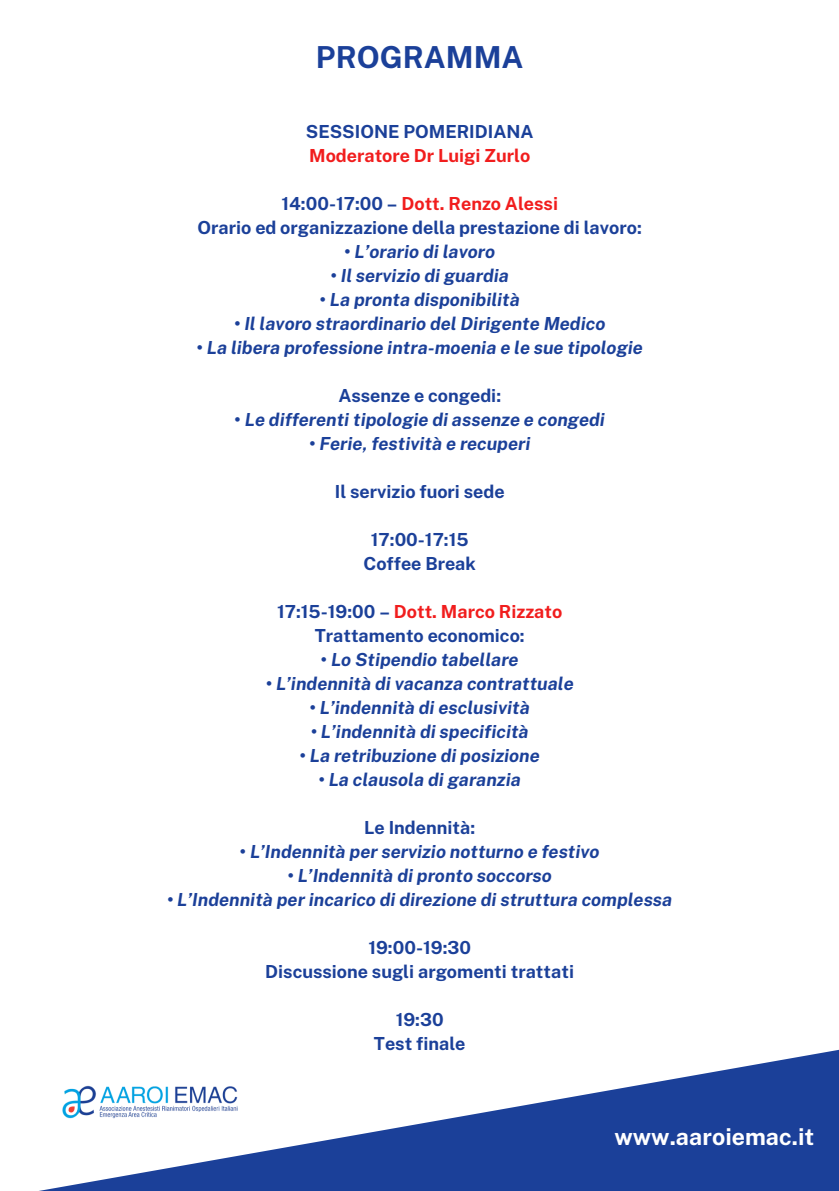
<style>
.page{position:relative;width:839px;height:1191px;background:#fff}
.page>*{position:absolute;margin:0;border:0;box-sizing:border-box;transform-origin:0 0}
.t1{font:700 30.2px "Public Sans";color:#1b4099}
.t2{font:700 23.2px "Public Sans";color:#fff}
.t3{font:italic 700 18px "Public Sans";color:#1b4099}
.t4{font:700 18px "Public Sans";color:#1b4099}
.t5{font:700 18px "Public Sans";color:#f11d1d}
.s1{color:#1b4099}
.s2{font-style:normal}
</style>
<div class="page">
<svg style="left:39px;top:1050px;width:799px;height:141px;fill:#1b4099"></svg>
<img style="left:61px;top:1085px;width:177px;height:33px">
<h1 class="t1" style="left:316px;top:39px;width:209px">PROGRAMMA</h1>
<p class="t4" style="left:306px;top:121px;width:229px">SESSIONE POMERIDIANA</p>
<p class="t5" style="left:309px;top:145px;width:223px">Moderatore Dr Luigi Zurlo</p>
<p class="t5" style="left:281px;top:193px;width:278px"><span class="s1">14:00-17:00 –</span> Dott. Renzo Alessi</p>
<p class="t4" style="left:197px;top:217px;width:446px">Orario ed organizzazione della prestazione di lavoro:</p>
<p class="t3" style="left:344px;top:241px;width:152px">• L’orario di lavoro</p>
<p class="t3" style="left:330px;top:265px;width:180px">• Il servizio di guardia</p>
<p class="t3" style="left:319px;top:289px;width:202px">• La pronta disponibilità</p>
<p class="t3" style="left:234px;top:313px;width:373px">• Il lavoro straordinario del Dirigente Medico</p>
<p class="t3" style="left:197px;top:337px;width:447px">• La libera professione intra-moenia e le sue tipologie</p>
<p class="t4" style="left:338px;top:385px;width:164px">Assenze e congedi:</p>
<p class="t3" style="left:235px;top:409px;width:371px"><span class="s2">•</span> Le differenti tipologie di assenze e congedi</p>
<p class="t3" style="left:309px;top:433px;width:223px">• Ferie, festività e recuperi</p>
<p class="t4" style="left:335px;top:481px;width:171px">Il servizio fuori sede</p>
<p class="t4" style="left:371px;top:529px;width:99px">17:00-17:15</p>
<p class="t4" style="left:363px;top:553px;width:114px">Coffee Break</p>
<p class="t5" style="left:277px;top:601px;width:287px"><span class="s1">17:15-19:00 –</span> Dott. Marco Rizzato</p>
<p class="t4" style="left:314px;top:625px;width:212px">Trattamento economico:</p>
<p class="t3" style="left:321px;top:649px;width:199px"><span class="s2">•</span> Lo Stipendio tabellare</p>
<p class="t3" style="left:266px;top:673px;width:309px">• L’indennità di vacanza contrattuale</p>
<p class="t3" style="left:309px;top:697px;width:222px">• L’indennità di esclusività</p>
<p class="t3" style="left:311px;top:721px;width:219px">• L’indennità di specificità</p>
<p class="t3" style="left:299px;top:745px;width:242px">• La retribuzione di posizione</p>
<p class="t3" style="left:318px;top:769px;width:204px">• La clausola di garanzia</p>
<p class="t4" style="left:364px;top:817px;width:112px">Le Indennità:</p>
<p class="t3" style="left:240px;top:841px;width:361px"><span class="s2">•</span> L’Indennità per servizio notturno e festivo</p>
<p class="t3" style="left:287px;top:865px;width:266px">• L’Indennità di pronto soccorso</p>
<p class="t3" style="left:167px;top:889px;width:507px">• L’Indennità per incarico di direzione di struttura complessa</p>
<p class="t4" style="left:368px;top:937px;width:104px">19:00-19:30</p>
<p class="t4" style="left:265px;top:961px;width:310px">Discussione sugli argomenti trattati</p>
<p class="t4" style="left:396px;top:1009px;width:49px">19:30</p>
<p class="t4" style="left:374px;top:1033px;width:93px">Test finale</p>
<p class="t2" style="left:614px;top:1123px;width:201px">www.aaroiemac.it</p>
</div>
